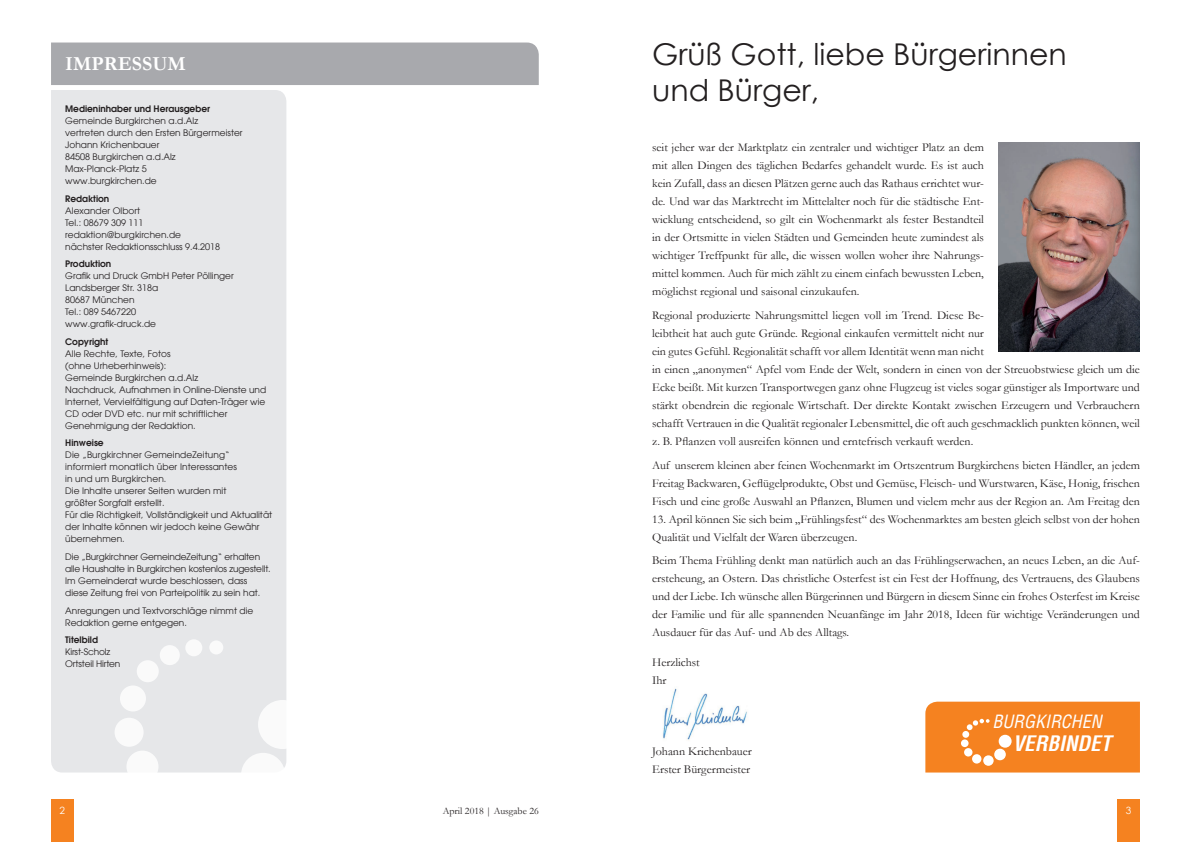
<style>
.page{position:relative;width:1191px;height:842px;background:#fff}
.page>*{position:absolute;margin:0;border:0;box-sizing:border-box;transform-origin:0 0}
.t1{font:30px/36px "Century Gothic";color:#231f20}
.t2{font:italic 700 condensed 20.8px "Helvetica LT";color:#fff}
.t3{font:700 20px "Garamond";color:#fff}
.t4{font:italic condensed 17.9px "Helvetica LT";color:#fff}
.t5{font:12px/18px "Garamond";color:#231f20}
.t6{font:10px "Garamond";color:#231f20}
.t7{font:10px "Century Gothic";color:#fff}
.t8{font:9px/12px "Avant Garde LT";color:#231f20}
.t9{font:600 9px "Avant Garde LT";color:#231f20}
</style>
<div class="page">
<div style="left:51px;top:799px;width:23px;height:43px;background:#f58220"></div>
<div style="left:1117px;top:799px;width:23px;height:43px;background:#f58220"></div>
<img style="left:663px;top:688px;width:84px;height:52px">
<div style="left:925px;top:702px;width:215px;height:70px;background:#f58220"></div>
<div style="left:51px;top:43px;width:488px;height:42px;background:#a8a9ad"></div>
<div style="left:51px;top:90px;width:235px;height:682px;background:#e6e7e9"></div>
<div style="left:258px;top:700px;width:49px;height:49px;background:#fff;border-radius:50%"></div>
<div style="left:241px;top:753px;width:44px;height:44px;background:#fff;border-radius:50%"></div>
<div style="left:126px;top:751px;width:32px;height:32px;background:#fff;border-radius:50%"></div>
<div style="left:115px;top:718px;width:29px;height:29px;background:#fff;border-radius:50%"></div>
<div style="left:120px;top:685px;width:26px;height:26px;background:#fff;border-radius:50%"></div>
<div style="left:137px;top:660px;width:22px;height:22px;background:#fff;border-radius:50%"></div>
<div style="left:160px;top:645px;width:20px;height:20px;background:#fff;border-radius:50%"></div>
<div style="left:185px;top:639px;width:17px;height:17px;background:#fff;border-radius:50%"></div>
<div style="left:209px;top:640px;width:14px;height:14px;background:#fff;border-radius:50%"></div>
<img style="left:998px;top:143px;width:141px;height:208px">
<h3 class="t3" style="left:65px;top:50px;width:122px">IMPRESSUM</h3>
<p class="t9" style="left:65px;top:103px;width:146px">Medieninhaber und Herausgeber</p>
<p class="t8" style="left:65px;top:115px;width:179px">Gemeinde Burgkirchen a.d.Alz<br>vertreten durch den Ersten Bürgermeister<br>Johann Krichenbauer<br>84508 Burgkirchen a.d.Alz<br>Max-Planck-Platz 5<br>www.burgkirchen.de</p>
<p class="t9" style="left:65px;top:192px;width:46px">Redaktion</p>
<p class="t8" style="left:65px;top:204px;width:156px">Alexander Olbort<br>Tel.: 08679 309 111 redaktion@burgkirchen.de nächster Redaktionsschluss 9.4.2018</p>
<p class="t9" style="left:65px;top:258px;width:48px">Produktion</p>
<p class="t8" style="left:65px;top:270px;width:170px">Grafik und Druck GmbH Peter Pöllinger<br>Landsberger Str. 318a<br>80687 München<br>Tel.: 089 5467220<br>www.grafik-druck.de</p>
<p class="t9" style="left:65px;top:336px;width:45px">Copyright</p>
<p class="t8" style="left:65px;top:347px;width:203px">Alle Rechte, Texte, Fotos<br>(ohne Urheberhinweis):<br>Gemeinde Burgkirchen a.d.Alz<br>Nachdruck, Aufnahmen in Online-Dienste und Internet, Vervielfältigung auf Daten-Träger wie CD oder DVD etc. nur mit schriftlicher Genehmigung der Redaktion.</p>
<p class="t9" style="left:65px;top:437px;width:40px">Hinweise</p>
<p class="t8" style="left:65px;top:449px;width:208px">Die „Burgkirchner GemeindeZeitung“ informiert monatlich über Interessantes<br>in und um Burgkirchen.<br>Die Inhalte unserer Seiten wurden mit<br>größter Sorgfalt erstellt.<br>Für die Richtigkeit, Vollständigkeit und Aktualität der Inhalte können wir jedoch keine Gewähr übernehmen.</p>
<p class="t8" style="left:65px;top:551px;width:207px">Die „Burgkirchner GemeindeZeitung“ erhalten alle Haushalte in Burgkirchen kostenlos zugestellt.<br>Im Gemeinderat wurde beschlossen, dass diese Zeitung frei von Parteipolitik zu sein hat.</p>
<p class="t8" style="left:65px;top:604px;width:190px">Anregungen und Textvorschläge nimmt die<br>Redaktion gerne entgegen.</p>
<p class="t9" style="left:65px;top:634px;width:34px">Titelbild</p>
<p class="t8" style="left:65px;top:646px;width:57px">Kirst-Scholz<br>Ortsteil Hirten</p>
<h1 class="t1" style="left:652px;top:36px;width:416px">Grüß Gott, liebe Bürgerinnen und Bürger,</h1>
<p class="t5" style="left:652px;top:138px;width:333px;text-align:justify">seit jeher war der Marktplatz ein zentraler und wichtiger Platz an dem mit allen Dingen des täglichen Bedarfes gehandelt wurde. Es ist auch kein Zufall, dass an diesen Plätzen gerne auch das Rathaus errichtet wur&shy;de. Und war das Marktrecht im Mittelalter noch für die städtische Ent&shy;wicklung entscheidend, so gilt ein Wochenmarkt als fester Bestandteil in der Ortsmitte in vielen Städten und Gemeinden heute zumindest als wichtiger Treffpunkt für alle, die wissen wollen woher ihre Nahrungs&shy;mittel kommen. Auch für mich zählt zu einem einfach bewussten Leben, möglichst regional und saisonal einzukaufen.</p>
<p class="t5" style="left:652px;top:306px;width:489px">Regional produzierte Nahrungsmittel liegen voll im Trend. Diese Be-<br>leibtheit hat auch gute Gründe. Regional einkaufen vermittelt nicht nur<br>ein gutes Gefühl. Regionalität schafft vor allem Identität wenn man nicht<br>in einen „anonymen“ Apfel vom Ende der Welt, sondern in einen von der Streuobstwiese gleich um die Ecke beißt. Mit kurzen Transportwegen ganz ohne Flugzeug ist vieles sogar günstiger als Importware und stärkt obendrein die regionale Wirtschaft. Der direkte Kontakt zwischen Erzeugern und Verbrauchern schafft Vertrauen in die Qualität regionaler Lebensmittel, die oft auch geschmacklich punkten können, weil z. B. Pflanzen voll ausreifen können und erntefrisch verkauft werden.</p>
<p class="t5" style="left:652px;top:455px;width:489px;text-align:justify">Auf unserem kleinen aber feinen Wochenmarkt im Ortszentrum Burgkirchens bieten Händler, an jedem Freitag Backwaren, Geflügelprodukte, Obst und Gemüse, Fleisch- und Wurstwaren, Käse, Honig, frischen Fisch und eine große Auswahl an Pflanzen, Blumen und vielem mehr aus der Region an. Am Freitag den</p>
<p class="t5" style="left:652px;top:509px;width:489px">13. April können Sie sich beim „Frühlingsfest“ des Wochenmarktes am besten gleich selbst von der hohen<br>Qualität und Vielfalt der Waren überzeugen.</p>
<p class="t5" style="left:652px;top:551px;width:489px;text-align:justify">Beim Thema Frühling denkt man natürlich auch an das Frühlingserwachen, an neues Leben, an die Auf&shy;ersteheung, an Ostern. Das christliche Osterfest ist ein Fest der Hoffnung, des Vertrauens, des Glaubens und der Liebe. Ich wünsche allen Bürgerinnen und Bürgern in diesem Sinne ein frohes Osterfest im Kreise der Familie und für alle spannenden Neuanfänge im Jahr 2018, Ideen für wichtige Veränderungen und Ausdauer für das Auf- und Ab des Alltags.</p>
<p class="t5" style="left:652px;top:652px;width:49px">Herzlichst<br>Ihr</p>
<p class="t5" style="left:652px;top:741px;width:101px">Johann Krichenbauer<br>Erster Bürgermeister</p>
<h3 class="t4" style="left:992px;top:710px;width:111px">BURGKIRCHEN</h3>
<h2 class="t2" style="left:1012px;top:730px;width:100px">VERBINDET</h2>
<p class="t7" style="left:60px;top:803px;width:7px">2</p>
<p class="t6" style="left:443px;top:804px;width:98px">April 2018 | Ausgabe 26</p>
<p class="t7" style="left:1125px;top:803px;width:7px">3</p>
</div>
